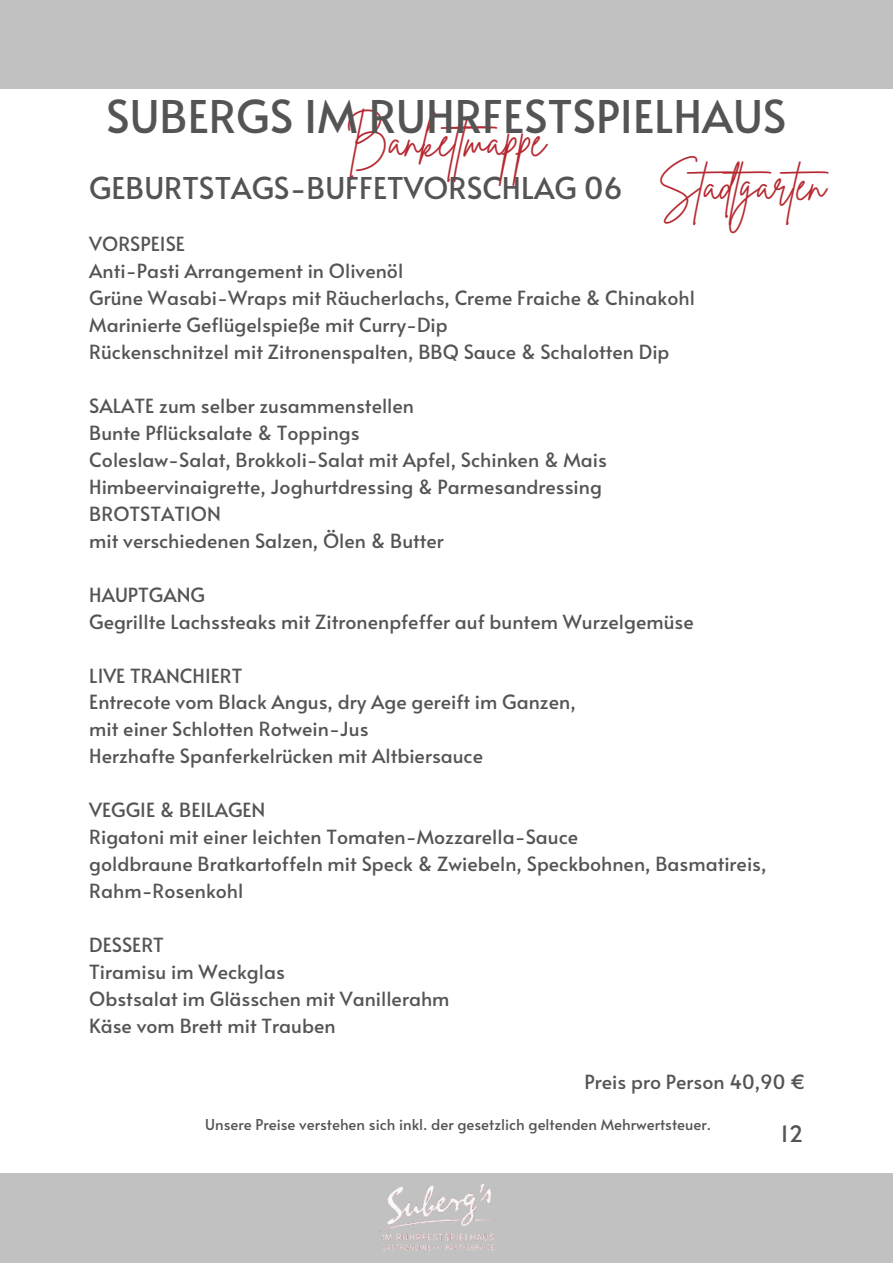
<style>
.page{position:relative;width:893px;height:1264px;background:#fff}
.page>*{position:absolute;margin:0;border:0;box-sizing:border-box;transform-origin:0 0}
.t1{font:45px "Alata";color:#545454}
.t2{font:45px "Brittany Signature";color:#b62931}
.t3{font:43.5px "Brittany Signature";color:#b62931}
.t4{font:30px "Alata";color:#545454}
.t5{font:22.5px "Alata";color:#545454}
.t6{font:19.5px "Alata";color:#545454}
.t7{font:15px "Alata";color:#545454}
</style>
<div class="page">
<div style="left:0;top:0;width:892px;height:89px;background:#c1c1c1"></div>
<div style="left:0;top:1173px;width:892px;height:89px;background:#c1c1c1"></div>
<img style="left:378px;top:1183px;width:117px;height:68px">
<p class="t1" style="left:106px;top:84px;width:681px">SUBERGS IM RUHRFESTSPIELHAUS</p>
<p class="t2" style="left:345px;top:112px;width:201px">Banketmappe</p>
<p class="t3" style="left:658px;top:157px;width:184px">Stadtgarten</p>
<p class="t4" style="left:89px;top:166px;width:535px">GEBURTSTAGS-BUFFETVORSCHLAG 06</p>
<p class="t6" style="left:89px;top:229px;width:97px">VORSPEISE</p>
<p class="t6" style="left:89px;top:256px;width:315px">Anti-Pasti Arrangement in Olivenöl</p>
<p class="t6" style="left:89px;top:283px;width:607px">Grüne Wasabi-Wraps mit Räucherlachs, Creme Fraiche &amp; Chinakohl</p>
<p class="t6" style="left:89px;top:310px;width:360px">Marinierte Geflügelspieße mit Curry-Dip</p>
<p class="t6" style="left:89px;top:337px;width:581px">Rückenschnitzel mit Zitronenspalten, BBQ Sauce &amp; Schalotten Dip</p>
<p class="t6" style="left:89px;top:391px;width:326px">SALATE zum selber zusammenstellen</p>
<p class="t6" style="left:89px;top:418px;width:272px">Bunte Pflücksalate &amp; Toppings</p>
<p class="t6" style="left:89px;top:445px;width:519px">Coleslaw-Salat, Brokkoli-Salat mit Apfel, Schinken &amp; Mais</p>
<p class="t6" style="left:89px;top:472px;width:514px">Himbeervinaigrette, Joghurtdressing &amp; Parmesandressing</p>
<p class="t6" style="left:89px;top:499px;width:133px">BROTSTATION</p>
<p class="t6" style="left:89px;top:526px;width:356px">mit verschiedenen Salzen, Ölen &amp; Butter</p>
<p class="t6" style="left:89px;top:580px;width:117px">HAUPTGANG</p>
<p class="t6" style="left:89px;top:607px;width:606px">Gegrillte Lachssteaks mit Zitronenpfeffer auf buntem Wurzelgemüse</p>
<p class="t6" style="left:89px;top:661px;width:155px">LIVE TRANCHIERT</p>
<p class="t6" style="left:89px;top:688px;width:488px">Entrecote vom Black Angus, dry Age gereift im Ganzen,</p>
<p class="t6" style="left:89px;top:715px;width:281px">mit einer Schlotten Rotwein-Jus</p>
<p class="t6" style="left:89px;top:742px;width:395px">Herzhafte Spanferkelrücken mit Altbiersauce</p>
<p class="t6" style="left:89px;top:796px;width:178px">VEGGIE &amp; BEILAGEN</p>
<p class="t6" style="left:89px;top:823px;width:490px">Rigatoni mit einer leichten Tomaten-Mozzarella-Sauce</p>
<p class="t6" style="left:89px;top:850px;width:678px">goldbraune Bratkartoffeln mit Speck &amp; Zwiebeln, Speckbohnen, Basmatireis,</p>
<p class="t6" style="left:89px;top:877px;width:155px">Rahm-Rosenkohl</p>
<p class="t6" style="left:89px;top:930px;width:76px">DESSERT</p>
<p class="t6" style="left:89px;top:957px;width:197px">Tiramisu im Weckglas</p>
<p class="t6" style="left:89px;top:984px;width:362px">Obstsalat im Glässchen mit Vanillerahm</p>
<p class="t6" style="left:89px;top:1011px;width:248px">Käse vom Brett mit Trauben</p>
<p class="t6" style="left:584px;top:1067px;width:222px">Preis pro Person 40,90 €</p>
<p class="t7" style="left:205px;top:1113px;width:507px">Unsere Preise verstehen sich inkl. der gesetzlich geltenden Mehrwertsteuer.</p>
<p class="t5" style="left:780px;top:1116px;width:24px">12</p>
</div>
